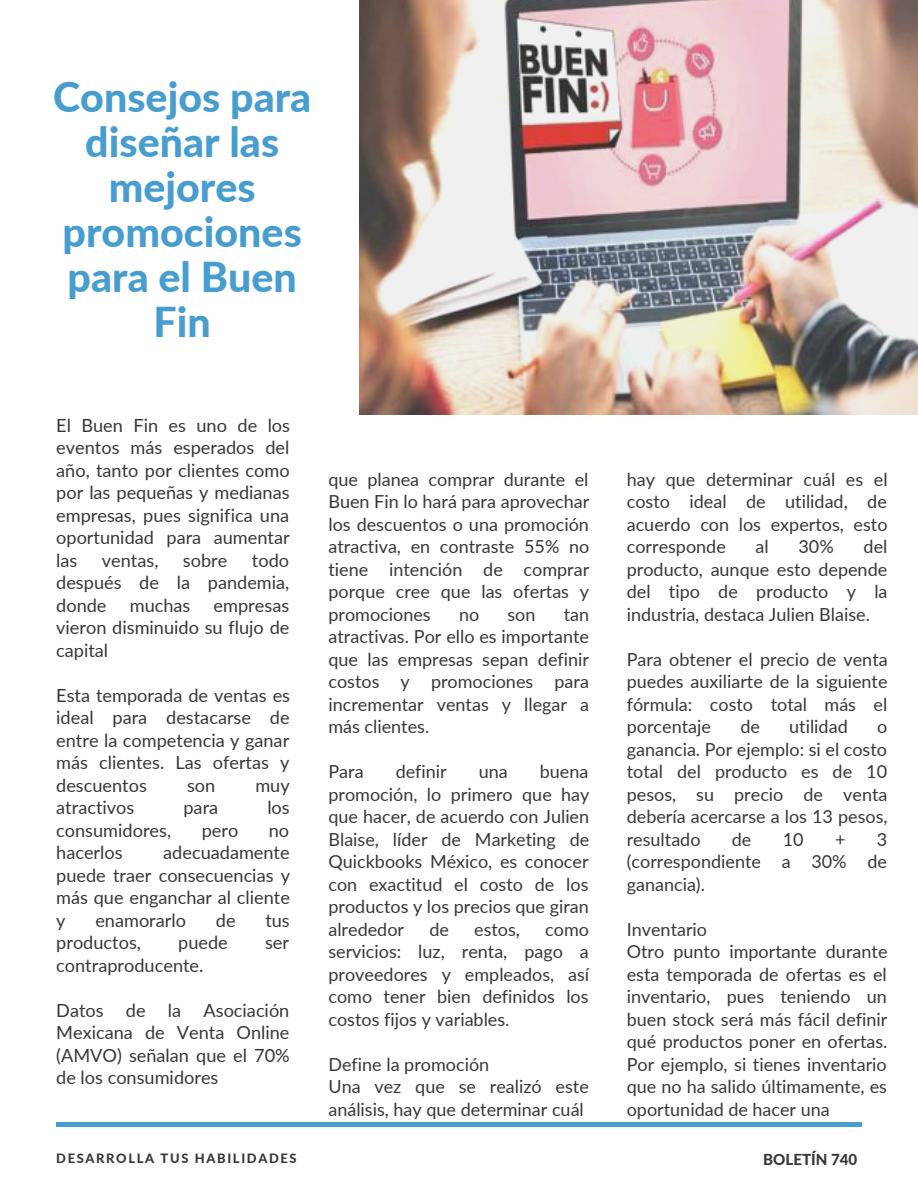
<style>
.page{position:relative;width:918px;height:1188px;background:#fff}
.page>*{position:absolute;margin:0;border:0;box-sizing:border-box;transform-origin:0 0}
.t1{font:800 41.1px/45px "Lato";color:#489dcf;text-align:center}
.t2{font:18.15px/22.5px "Lato";color:#373737;text-align:justify}
.t3{font:18px/22.5px "Lato";color:#373737;text-align:justify}
.t4{font:800 15.15px "Lato";color:#373737}
.t5{font:800 12.9px "Lato";letter-spacing:.13em;color:#373737}
</style>
<div class="page">
<img style="left:360px;top:0;width:558px;height:415px">
<div style="left:56px;top:1122px;width:806px;height:5px;background:#489dcf"></div>
<p class="t1" style="left:53px;top:74px;width:260px">Consejos para diseñar las mejores promociones para el Buen<br>Fin</p>
<p class="t2" style="left:56px;top:414px;width:235px">El Buen Fin es uno de los eventos más esperados del año, tanto por clientes como por las pequeñas y medianas empresas, pues significa una oportunidad para aumentar las</p>
<p class="t2" style="left:56px;top:549px;width:235px;text-indent:196px">todo después de la pandemia, donde</p>
<p class="t2" style="left:102px;top:549px;width:58px">ventas,</p>
<p class="t2" style="left:183px;top:549px;width:46px">sobre</p>
<p class="t2" style="left:130px;top:594px;width:62px">muchas</p>
<p class="t2" style="left:56px;top:594px;width:235px;text-indent:157px">empresas vieron disminuido su flujo de capital</p>
<p class="t2" style="left:56px;top:684px;width:235px">Esta temporada de ventas es ideal para destacarse de entre la competencia y ganar más clientes. Las ofertas y descuentos</p>
<p class="t2" style="left:187px;top:774px;width:30px">son</p>
<p class="t2" style="left:255px;top:774px;width:36px">muy</p>
<p class="t2" style="left:56px;top:796px;width:80px">atractivos</p>
<p class="t2" style="left:183px;top:796px;width:36px">para</p>
<p class="t2" style="left:267px;top:796px;width:24px">los</p>
<p class="t2" style="left:56px;top:819px;width:116px">consumidores,</p>
<p class="t2" style="left:202px;top:819px;width:38px">pero</p>
<p class="t2" style="left:269px;top:819px;width:22px">no</p>
<p class="t2" style="left:56px;top:841px;width:68px">hacerlos</p>
<p class="t2" style="left:56px;top:841px;width:235px;text-indent:107px">adecuadamente puede traer consecuencias y más que enganchar al cliente y</p>
<p class="t2" style="left:95px;top:909px;width:92px">enamorarlo</p>
<p class="t2" style="left:216px;top:909px;width:21px">de</p>
<p class="t2" style="left:265px;top:909px;width:26px">tus</p>
<p class="t2" style="left:56px;top:931px;width:86px">productos,</p>
<p class="t2" style="left:178px;top:931px;width:51px">puede</p>
<p class="t2" style="left:265px;top:931px;width:26px">ser</p>
<p class="t2" style="left:56px;top:954px;width:149px">contraproducente.</p>
<p class="t2" style="left:56px;top:999px;width:235px">Datos de la Asociación Mexicana de Venta Online (AMVO) señalan que el 70% de los consumidores</p>
<p class="t3" style="left:328px;top:468px;width:262px">que planea comprar durante el Buen Fin lo hará para aprovechar los descuentos o una promoción atractiva, en contraste 55% no tiene intención de comprar porque cree que las ofertas y promociones</p>
<p class="t3" style="left:328px;top:603px;width:262px;text-indent:235px">tan atractivas. Por ello es importante que las empresas sepan definir costos y promociones para incrementar ventas y llegar a más clientes.</p>
<p class="t3" style="left:328px;top:760px;width:37px">Para</p>
<p class="t3" style="left:396px;top:760px;width:53px">definir</p>
<p class="t3" style="left:479px;top:760px;width:31px">una</p>
<p class="t3" style="left:459px;top:603px;width:22px">no</p>
<p class="t3" style="left:508px;top:603px;width:30px">son</p>
<p class="t3" style="left:328px;top:760px;width:263px;text-indent:211px">buena promoción, lo primero que hay que hacer, de acuerdo con Julien Blaise, líder de Marketing de Quickbooks México, es conocer con exactitud el costo de los productos y los precios que giran alrededor</p>
<p class="t3" style="left:429px;top:918px;width:21px">de</p>
<p class="t3" style="left:474px;top:918px;width:47px">estos,</p>
<p class="t3" style="left:328px;top:918px;width:262px;text-indent:217px">como servicios: luz, renta, pago a proveedores y empleados, así como tener bien definidos los costos fijos y variables.</p>
<p class="t3" style="left:328px;top:1053px;width:162px">Define la promoción</p>
<p class="t3" style="left:328px;top:1075px;width:262px">Una vez que se realizó este análisis, hay que determinar cuál</p>
<p class="t3" style="left:627px;top:468px;width:262px">hay que determinar cuál es el costo ideal de utilidad, de acuerdo con los expertos, esto corresponde</p>
<p class="t3" style="left:627px;top:535px;width:262px;text-indent:237px">del producto, aunque esto depende del tipo de producto y la industria, destaca Julien Blaise.</p>
<p class="t3" style="left:627px;top:648px;width:262px">Para obtener el precio de venta puedes auxiliarte de la siguiente fórmula: costo total más el porcentaje</p>
<p class="t3" style="left:756px;top:535px;width:15px">al</p>
<p class="t3" style="left:799px;top:535px;width:37px">30%</p>
<p class="t3" style="left:740px;top:715px;width:21px">de</p>
<p class="t3" style="left:789px;top:715px;width:60px">utilidad</p>
<p class="t3" style="left:627px;top:715px;width:262px;text-indent:250px">o ganancia. Por ejemplo: si el costo total del producto es de 10 pesos, su precio de venta debería acercarse a los 13 pesos, resultado</p>
<p class="t3" style="left:732px;top:828px;width:21px">de</p>
<p class="t3" style="left:783px;top:828px;width:22px">10</p>
<p class="t3" style="left:835px;top:828px;width:12px">+</p>
<p class="t3" style="left:627px;top:828px;width:262px;text-indent:250px">3 (correspondiente a 30% de ganancia).</p>
<p class="t3" style="left:627px;top:918px;width:82px">Inventario</p>
<p class="t3" style="left:627px;top:940px;width:262px">Otro punto importante durante esta temporada de ofertas es el inventario, pues teniendo un buen stock será más fácil definir qué productos poner en ofertas.<br>Por ejemplo, si tienes inventario que no ha salido últimamente, es oportunidad de hacer una</p>
<p class="t5" style="left:56px;top:1150px;width:242px">DESARROLLA TUS HABILIDADES</p>
<p class="t4" style="left:763px;top:1150px;width:96px">BOLETÍN 740</p>
</div>
